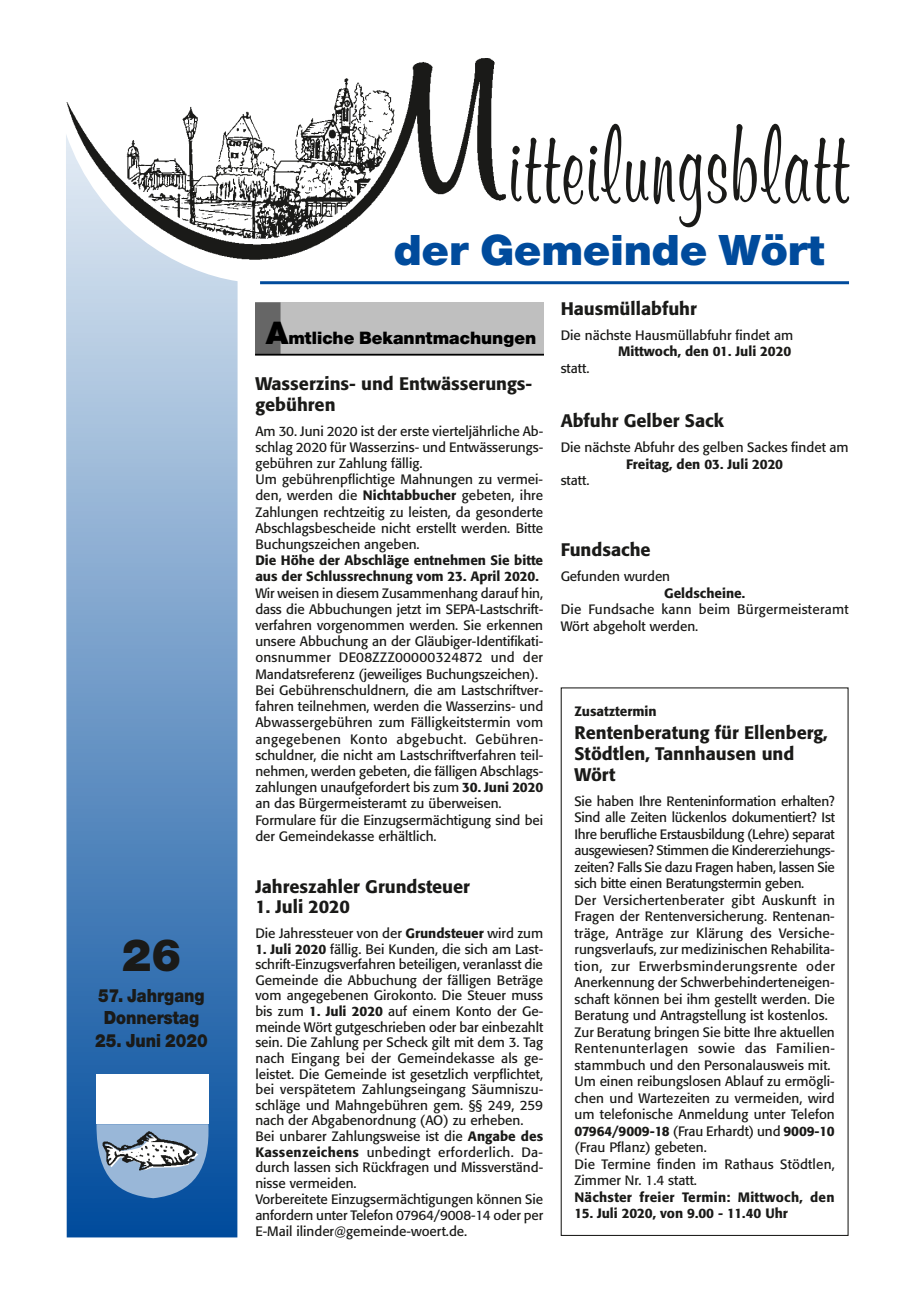
<style>
.page{position:relative;width:915px;height:1297px;background:#fff}
.page>*{position:absolute;margin:0;border:0;box-sizing:border-box;transform-origin:0 0}
.t1{font:120.3px "Murray Hill D";letter-spacing:.02em;color:#1a1a18;scale:.67 1}
.t2{font:900 48px "Nimbus Sans Novus T";color:#1a1a18}
.t3{font:900 45px "Nimbus Sans Novus T";color:#004b9c;scale:1.04 1}
.t4{font:900 19.5px/22.5px "Nimbus Sans Novus T";color:#1a1a18;scale:.88 1}
.t5{font:900 18.45px "Nimbus Sans Novus T";color:#000}
.t6{font:500 18px/21px "Formata";color:#1a1a18}
.t7{font:13.5px/16.5px "Formata";color:#1a1a18}
.t8{font:500 13.5px/16.2px "Formata";color:#1a1a18}
.t9{font:500 13.5px "Formata";letter-spacing:.02em;color:#1a1a18}
.s1{font-size:33.45px}
.s2{font-weight:500}
</style>
<div class="page">
<svg style="left:66px;top:274px;width:171px;height:963px;background:#719bc8"></svg>
<div style="left:255px;top:302px;width:289px;height:52px;background:#bfbfbf"></div>
<div style="left:255px;top:302px;width:25px;height:52px;background:#666"></div>
<hr style="left:255px;top:354px;width:288px;height:2px;background:#000">
<div style="left:560px;top:687px;width:288px;height:549px;border:1px solid #1a1a18"></div>
<hr style="left:260px;top:281px;width:588px;height:3px;background:#004b9c">
<img style="left:66px;top:58px;width:440px;height:216px">
<img style="left:84px;top:1060px;width:135px;height:148px">
<div style="left:96px;top:1074px;width:112px;height:50px;background:#fff"></div>
<h2 class="t2" style="left:122px;top:926px;width:61px">26</h2>
<h3 class="t4" style="left:98px;top:983px;width:123px">57. Jahrgang<br>Donnerstag</h3>
<h3 class="t4" style="left:95px;top:1028px;width:129px">25. Juni 2020</h3>
<h1 class="t1" style="left:507px;top:91px;width:510px">itteilungsblatt</h1>
<h3 class="t3" style="left:393px;top:224px;width:416px">der Gemeinde Wört</h3>
<h3 class="t5" style="left:266px;top:327px;width:272px"><span class="s1">A</span>mtliche Bekanntmachungen</h3>
<h3 class="t6" style="left:255px;top:373px;width:278px">Wasserzins- und Entwässerungs&shy;gebühren</h3>
<p class="t7" style="left:255px;top:423px;width:289px">Am 30. Juni 2020 ist der erste vierteljährliche Ab&shy;schlag 2020 für Wasserzins- und Entwässerungs&shy;gebühren zur Zahlung fällig.<br>Um gebührenpflichtige Mahnungen zu vermei&shy;den, werden die <span class="s2">Nichtabbucher</span> gebeten, ihre Zahlungen rechtzeitig zu leisten, da gesonderte Abschlagsbescheide nicht erstellt werden. Bitte Buchungszeichen angeben.</p>
<p class="t8" style="left:255px;top:552px;width:289px">Die Höhe der Abschläge entnehmen Sie bitte aus der Schlussrechnung vom 23. April 2020.</p>
<p class="t7" style="left:255px;top:585px;width:289px">Wir weisen in diesem Zusammenhang darauf hin, dass die Abbuchungen jetzt im SEPA-Lastschrift&shy;verfahren vorgenommen werden. Sie erkennen unsere Abbuchung an der Gläubiger-Identifikati&shy;onsnummer DE08ZZZ00000324872 und der Mandatsreferenz (jeweiliges Buchungszeichen).<br>Bei Gebührenschuldnern, die am Lastschriftver&shy;fahren teilnehmen, werden die Wasserzins- und Abwassergebühren zum Fälligkeitstermin vom angegebenen Konto abgebucht. Gebühren&shy;schuldner, die nicht am Lastschriftverfahren teil&shy;nehmen, werden gebeten, die fälligen Abschlags&shy;zahlungen unaufgefordert bis zum <span class="s2">30. Juni 2020 </span>an das Bürgermeisteramt zu überweisen.<br>Formulare für die Einzugsermächtigung sind bei der Gemeindekasse erhältlich.</p>
<h3 class="t6" style="left:255px;top:876px;width:216px">Jahreszahler Grundsteuer</h3>
<h3 class="t6" style="left:255px;top:896px;width:96px">1. Juli 2020</h3>
<p class="t7" style="left:255px;top:925px;width:289px">Die Jahressteuer von der <span class="s2">Grundsteuer</span> wird zum</p>
<p class="t7" style="left:255px;top:941px;width:289px;line-height:15.8px"><span class="s2">1. Juli 2020</span> fällig. Bei Kunden, die sich am Last&shy;schrift-Einzugsverfahren beteiligen, veranlasst die Gemeinde die Abbuchung der fälligen Beträge vom angegebenen Girokonto. Die Steuer muss bis zum <span class="s2">1. Juli 2020</span> auf einem Konto der Ge&shy;meinde Wört gutgeschrieben oder bar einbezahlt sein. Die Zahlung per Scheck gilt mit dem 3. Tag nach Eingang bei der Gemeindekasse als ge&shy;leistet. Die Gemeinde ist gesetzlich verpflichtet, bei verspätetem Zahlungseingang Säumniszu&shy;schläge und Mahngebühren gem. §§ 249, 259 nach der Abgabenordnung (AO) zu erheben.<br>Bei unbarer Zahlungsweise ist die <span class="s2">Angabe des Kassenzeichens</span> unbedingt erforderlich. Da&shy;durch lassen sich Rückfragen und Missverständ&shy;nisse vermeiden.<br>Vorbereitete Einzugsermächtigungen können Sie anfordern unter Telefon 07964/9008-14 oder per E-Mail ilinder@gemeinde-woert.de.</p>
<h3 class="t6" style="left:560px;top:298px;width:138px">Hausmüllabfuhr</h3>
<p class="t7" style="left:560px;top:327px;width:234px">Die nächste Hausmüllabfuhr findet am</p>
<p class="t8" style="left:618px;top:343px;width:174px">Mittwoch, den 01. Juli 2020</p>
<p class="t7" style="left:560px;top:360px;width:30px">statt.</p>
<h3 class="t6" style="left:560px;top:410px;width:165px">Abfuhr Gelber Sack</h3>
<p class="t7" style="left:560px;top:439px;width:289px">Die nächste Abfuhr des gelben Sackes findet am</p>
<p class="t8" style="left:626px;top:456px;width:158px">Freitag, den 03. Juli 2020</p>
<p class="t7" style="left:560px;top:472px;width:30px">statt.</p>
<h3 class="t6" style="left:560px;top:539px;width:91px">Fundsache</h3>
<p class="t7" style="left:560px;top:568px;width:111px">Gefunden wurden</p>
<p class="t8" style="left:664px;top:585px;width:82px">Geldscheine.</p>
<p class="t7" style="left:560px;top:601px;width:289px">Die Fundsache kann beim Bürgermeisteramt<br>Wört abgeholt werden.</p>
<p class="t8" style="left:574px;top:703px;width:84px">Zusatztermin</p>
<h3 class="t6" style="left:574px;top:722px;width:255px">Rentenberatung für Ellenberg,<br>Stödtlen, Tannhausen und<br>Wört</h3>
<p class="t7" style="left:574px;top:793px;width:262px">Sie haben Ihre Renteninformation erhalten?<br>Sind alle Zeiten lückenlos dokumentiert? Ist Ihre berufliche Erstausbildung (Lehre) separat ausgewiesen? Stimmen die Kindererziehungs&shy;zeiten? Falls Sie dazu Fragen haben, lassen Sie sich bitte einen Beratungstermin geben.<br>Der Versichertenberater gibt Auskunft in Fragen der Rentenversicherung. Rentenan&shy;träge, Anträge zur Klärung des Versiche&shy;rungsverlaufs, zur medizinischen Rehabilita&shy;tion, zur Erwerbsminderungsrente oder Anerkennung der Schwerbehinderteneigen&shy;schaft können bei ihm gestellt werden. Die Beratung und Antragstellung ist kostenlos.<br>Zur Beratung bringen Sie bitte Ihre aktuellen Rentenunterlagen sowie das Familien&shy;stammbuch und den Personalausweis mit.<br>Um einen reibungslosen Ablauf zu ermögli&shy;chen und Wartezeiten zu vermeiden, wird um telefonische Anmeldung unter Telefon <span class="s2">07964/9009-18</span> (Frau Erhardt) und <span class="s2">9009-10 </span>(Frau Pflanz) gebeten.<br>Die Termine finden im Rathaus Stödtlen, Zimmer Nr. 1.4 statt.</p>
<p class="t9" style="left:574px;top:1189px;width:261px">Nächster freier Termin: Mittwoch, den</p>
<p class="t8" style="left:574px;top:1205px;width:215px">15. Juli 2020, von 9.00 - 11.40 Uhr</p>
</div>
